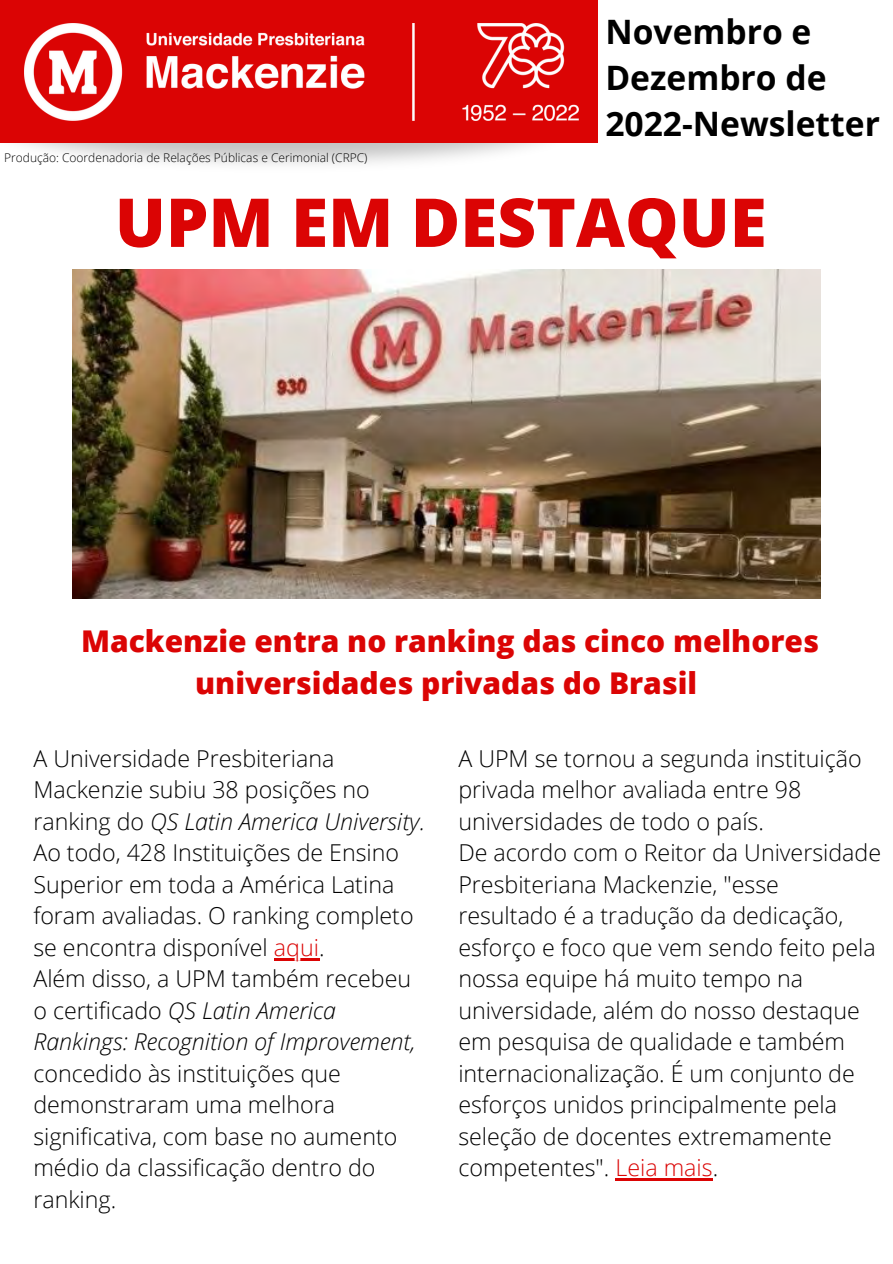
<style>
.page{position:relative;width:893px;height:1264px;background:#fff}
.page>*{position:absolute;margin:0;border:0;box-sizing:border-box;transform-origin:0 0}
.t1{font:800 67.5px "Open Sans";color:#db0404}
.t2{font:700 33.6px/46px "Open Sans";color:#000}
.t3{font:800 30px/41.5px "Open Sans";color:#db0404;text-align:center}
.t4{font:300 23.25px/31.5px "Open Sans";color:#000}
.t5{font:300 12px "Open Sans";color:#000}
.s1{font-style:italic}
.s2{color:#db0404}
</style>
<div class="page">
<img style="left:20px;top:83px;width:578px;height:82px">
<div style="left:0;top:0;width:597px;height:143px;background:#db0404"></div>
<img style="left:25px;top:23px;width:553px;height:98px">
<img style="left:72px;top:269px;width:748px;height:330px">
<hr style="left:274px;top:957px;width:45px;height:3px;background:#db0404">
<hr style="left:615px;top:1178px;width:97px;height:2px;background:#db0404">
<p class="t5" style="left:4px;top:149px;width:365px">Produção: Coordenadoria de Relações Públicas e Cerimonial (CRPC)</p>
<h2 class="t2" style="left:605px;top:8px;width:276px">Novembro e<br>Dezembro de<br>2022-Newsletter</h2>
<h1 class="t1" style="left:115px;top:175px;width:653px">UPM EM DESTAQUE</h1>
<p class="t3" style="left:81px;top:619px;width:739px">Mackenzie entra no ranking das cinco melhores universidades privadas do Brasil</p>
<p class="t4" style="left:33px;top:742px;width:393px">A Universidade Presbiteriana Mackenzie subiu 38 posições no ranking do <span class="s1">QS Latin America University.<br></span>Ao todo, 428 Instituições de Ensino Superior em toda a América Latina foram avaliadas. O ranking completo se encontra disponível <span class="s2">aqui</span>.<br>Além disso, a UPM também recebeu o certificado <span class="s1">QS Latin America Rankings: Recognition of Improvement,</span></p>
<p class="t4" style="left:33px;top:1056px;width:365px">concedido às instituições que demonstraram uma melhora significativa, com base no aumento médio da classificação dentro do ranking.</p>
<p class="t4" style="left:458px;top:742px;width:424px">A UPM se tornou a segunda instituição privada melhor avaliada entre 98 universidades de todo o país.<br>De acordo com o Reitor da Universidade Presbiteriana Mackenzie, "esse resultado é a tradução da dedicação, esforço e foco que vem sendo feito pela nossa equipe há muito tempo na universidade, além do nosso destaque em pesquisa de qualidade e também internacionalização. É um conjunto de esforços unidos principalmente pela seleção de docentes extremamente competentes". <span class="s2">Leia mais</span>.</p>
</div>
